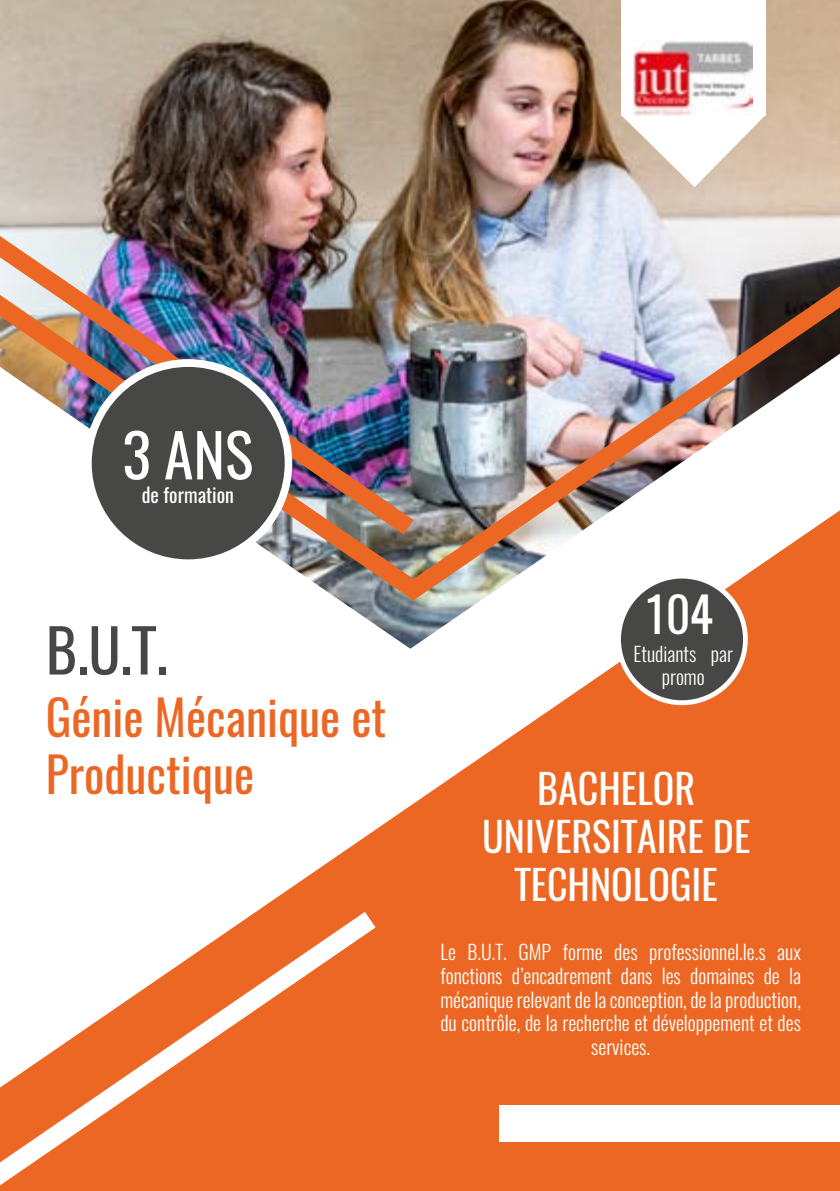
<style>
.page{position:relative;width:840px;height:1191px;background:#fff}
.page>*{position:absolute;margin:0;border:0;box-sizing:border-box;transform-origin:0 0}
.t1{font:59.8px "Oswald";color:#474746}
.t2{font:59.8px "Oswald";color:#fff}
.t3{font:47.8px/57.4px "Oswald";color:#ec6723}
.t4{font:47.8px "Oswald";color:#fff}
.t5{font:40px/48px "Oswald";color:#fff;text-align:center}
.t6{font:300 20px/23.8px "Oswald";color:#fff;text-align:center}
.t7{font:20px "Oswald";color:#fff}
</style>
<div class="page">
<img style="left:1px;top:0;width:838px;height:286px">
<img style="left:413px;top:286px;width:426px;height:225px">
<img style="left:0;top:236px;width:413px;height:59px">
<img style="left:424px;top:367px;width:127px;height:144px">
<img style="left:0;top:295px;width:424px;height:216px">
<svg style="left:255px;top:511px;width:584px;height:680px;fill:#ec6723"></svg>
<div style="left:0;top:1185px;width:258px;height:6px;background:#ec6723"></div>
<svg style="left:703px;top:510px;width:136px;height:209px"></svg>
<svg style="left:0;top:912px;width:375px;height:273px;fill:#ec6723"></svg>
<div style="left:499px;top:1104px;width:340px;height:37px;background:#fff"></div>
<svg style="left:615px;top:573px;width:132px;height:132px"></svg>
<div style="left:620px;top:578px;width:122px;height:122px;background:#474746;border-radius:50%"></div>
<div style="left:84px;top:359px;width:208px;height:208px;background:#fff;border-radius:50%"></div>
<div style="left:92px;top:367px;width:192px;height:192px;background:#474746;border-radius:50%"></div>
<div style="left:620px;top:0;width:145px;height:115px;background:#fff"></div>
<svg style="left:620px;top:115px;width:145px;height:72px"></svg>
<img style="left:633px;top:40px;width:118px;height:76px">
<svg style="left:0;top:303px;width:1px;height:13px"></svg>
<svg style="left:0;top:367px;width:81px;height:144px"></svg>
<h1 class="t2" style="left:122px;top:413px;width:132px">3 ANS</h1>
<p class="t7" style="left:142px;top:481px;width:93px">de formation</p>
<h1 class="t1" style="left:46px;top:609px;width:123px">B.U.T.</h1>
<h2 class="t3" style="left:46px;top:688px;width:342px">Génie Mécanique et<br>Productique</h2>
<h2 class="t4" style="left:643px;top:581px;width:71px">104</h2>
<p class="t6" style="left:633px;top:641px;width:101px">Etudiants par promo</p>
<h3 class="t5" style="left:482px;top:765px;width:269px">BACHELOR<br>UNIVERSITAIRE DE<br>TECHNOLOGIE</h3>
<p class="t6" style="left:440px;top:939px;width:362px">Le B.U.T. GMP forme des professionnel.le.s aux fonctions d’encadrement dans les domaines de la mécanique relevant de la conception, de la production, du contrôle, de la recherche et développement et des services.</p>
</div>
